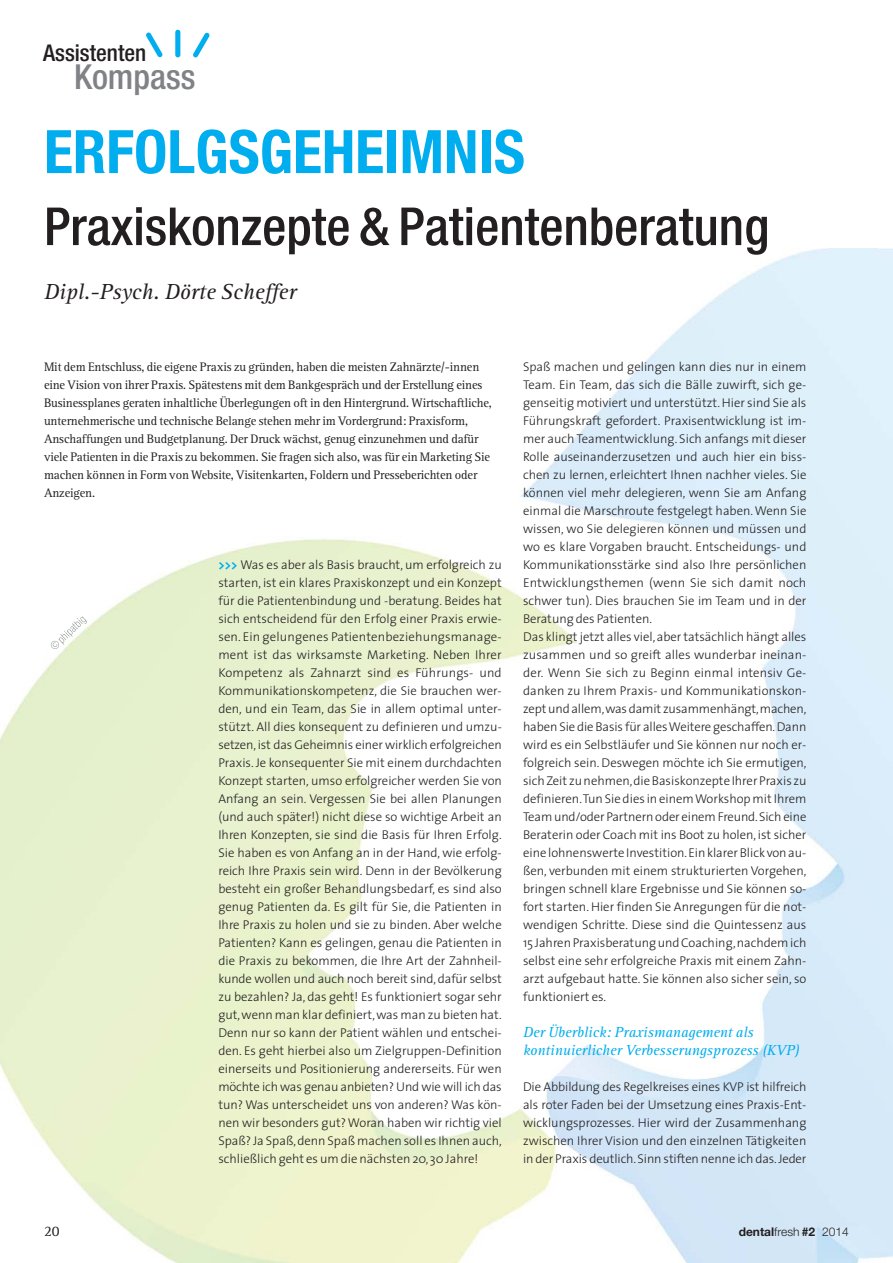
<style>
.page{position:relative;width:893px;height:1263px;background:#fff}
.page>*{position:absolute;margin:0;border:0;box-sizing:border-box;transform-origin:0 0}
.t1{font:700 condensed 60px "Helvetica Neue";color:#00aeef}
.t2{font:500 condensed 52.5px "Helvetica Neue";color:#231f20}
.t3{font:500 condensed 34.5px "Helvetica Neue";color:#808285}
.t4{font:500 condensed 23.1px "Helvetica Neue";color:#231f20}
.t5{font:italic 22.5px "Rotis Serif";color:#231f20}
.t6{font:italic 15px/18px "Rotis Serif";color:#00aeef}
.t7{font:15px "Rotis Serif";color:#231f20}
.t8{font:300 12.75px/18px "The Sans";color:#231f20;text-align:justify}
.t9{font:12.75px/18px "Rotis Serif";letter-spacing:-.01em;color:#231f20}
.t10{font:300 12px "Helvetica Neue";color:#231f20}
.s1{font-weight:700;color:#00aeef}
.s2{font-weight:700}
</style>
<div class="page">
<img style="left:0;top:249px;width:893px;height:1014px">
<svg style="left:146px;top:32px;width:17px;height:26px"></svg>
<div style="left:175px;top:30px;width:5px;height:27px;background:#00aeef;border-radius:3px"></div>
<svg style="left:193px;top:32px;width:17px;height:26px"></svg>
<img style="left:50px;top:616px;width:37px;height:33px">
<h3 class="t4" style="left:43px;top:45px;width:105px">Assistenten</h3>
<h3 class="t3" style="left:74px;top:65px;width:123px">Kompass</h3>
<h1 class="t1" style="left:44px;top:130px;width:482px">ERFOLGSGEHEIMNIS</h1>
<h2 class="t2" style="left:44px;top:208px;width:727px">Praxiskonzepte &amp; Patientenberatung</h2>
<h3 class="t5" style="left:44px;top:283px;width:254px">Dipl.-Psych. Dörte Scheffer</h3>
<p class="t9" style="left:44px;top:359px;width:449px">Mit dem Entschluss, die eigene Praxis zu gründen, haben die meisten Zahnärzte/-innen eine Vision von ihrer Praxis. Spätestens mit dem Bankgespräch und der Erstel lung eines Business planes geraten inhaltliche Überlegungen oft in den Hintergrund. Wirtschaftliche, unternehmerische und technische Belange stehen mehr im Vordergrund: Praxisform, Anschaffungen und Budget planung. Der Druck wächst, genug einzunehmen und dafür viele Patien ten in die Pra xis zu bekommen. Sie fragen sich also, was für ein Marketing Sie machen können in Form von Website, Visitenkarten, Foldern und Presseberichten oder Anzeigen.</p>
<p class="t8" style="left:218px;top:557px;width:285px"><span class="s1">&gt;&gt;&gt;</span> Was es aber als Basis braucht, um erfolgreich zu starten, ist ein klares Praxiskonzept und ein Konzept für die Patientenbindung und -beratung. Beides hat sich entscheidend für den Erfolg einer Praxis erwie&shy;sen. Ein gelungenes Patientenbeziehungsmanage - ment ist das wirksamste Marketing. Neben Ihrer Kompetenz als Zahnarzt sind es Führungs- und Kommunikationskompetenz, die Sie brauchen wer&shy;den, und ein Team, das Sie in allem optimal unter&shy;stützt. All dies konsequent zu definieren und umzu&shy;setzen, ist das Geheimnis einer wirklich erfolgreichen Praxis. Je konsequenter Sie mit einem durchdachten Konzept starten, umso erfolgreicher werden Sie von Anfang an sein. Vergessen Sie bei allen Planungen (und auch später!) nicht diese so wichtige Arbeit an Ihren Konzepten, sie sind die Basis für Ihren Erfolg.<br>Sie haben es von Anfang an in der Hand, wie erfolg&shy;reich Ihre Praxis sein wird. Denn in der Bevölkerung besteht ein großer Behandlungsbedarf, es sind also genug Patienten da. Es gilt für Sie, die Patienten in Ihre Praxis zu holen und sie zu binden. Aber welche Patienten? Kann es gelingen, genau die Patienten in die Praxis zu bekommen, die Ihre Art der Zahnheil - kunde wollen und auch noch bereit sind, dafür selbst zu bezahlen? Ja, das geht! Es funktioniert sogar sehr gut, wenn man klar definiert, was man zu bieten hat.<br>Denn nur so kann der Patient wählen und entschei&shy;den. Es geht hierbei also um Zielgruppen-Definition einerseits und Positionierung andererseits. Für wen möchte ich was genau anbieten? Und wie will ich das tun? Was unterscheidet uns von anderen? Was kön&shy;nen wir besonders gut? Woran haben wir richtig viel Spaß? Ja Spaß, denn Spaß machen soll es Ihnen auch, schließlich geht es um die nächsten 20, 30 Jahre!</p>
<p class="t8" style="left:523px;top:359px;width:285px;text-align:left">Spaß machen und gelingen kann dies nur in einem Team. Ein Team, das sich die Bälle zuwirft, sich ge - genseitig motiviert und unterstützt. Hier sind Sie als Führungskraft gefordert. Praxisentwicklung ist im&shy;mer auch Teamentwicklung. Sich anfangs mit dieser Rolle auseinanderzusetzen und auch hier ein biss - chen zu lernen, erleichtert Ihnen nachher vieles. Sie können viel mehr delegieren, wenn Sie am Anfang einmal die Marschroute festgelegt haben. Wenn Sie wissen, wo Sie delegieren können und müssen und wo es klare Vorgaben braucht. Entscheidungs- und Kommunikationsstärke sind also Ihre persönlichen Entwicklungsthemen (wenn Sie sich damit noch schwer tun). Dies brauchen Sie im Team und in der Beratung des Patienten.<br>Das klingt jetzt alles viel, aber tatsächlich hängt alles zusammen und so greift alles wunderbar ineinan&shy;der. Wenn Sie sich zu Beginn einmal intensiv Ge - danken zu Ihrem Praxis- und Kommunikationskon - zept und allem, was damit zusammenhängt, machen, haben Sie die Basis für alles Weitere geschaffen. Dann wird es ein Selbstläufer und Sie können nur noch er&shy;folgreich sein. Deswegen möchte ich Sie ermutigen, sich Zeit zu nehmen, die Basiskonzepte Ihrer Praxis zu definieren. Tun Sie dies in einem Workshop mit Ihrem Team und/oder Partnern oder einem Freund. Sich eine Beraterin oder Coach mit ins Boot zu holen, ist sicher eine lohnenswerte Investition. Ein klarer Blick von au&shy;ßen, verbunden mit einem strukturierten Vorgehen, bringen schnell klare Ergebnisse und Sie können so&shy;fort starten. Hier finden Sie Anregungen für die not&shy;wendigen Schritte. Diese sind die Quint essenz aus 15 Jahren Praxisberatung und Coaching, nachdem ich selbst eine sehr erfolgreiche Praxis mit einem Zahn - arzt aufgebaut hatte. Sie können also sicher sein, so funktioniert es.</p>
<p class="t6" style="left:523px;top:1024px;width:278px">Der Überblick: Praxismanagement als kontinuierlicher Verbesserungsprozess (KVP)</p>
<p class="t8" style="left:523px;top:1079px;width:285px">Die Abbildung des Regelkreises eines KVP ist hilfreich als roter Faden bei der Umsetzung eines Praxis-Ent - wicklungsprozesses. Hier wird der Zusammenhang zwischen Ihrer Vision und den einzelnen Tätigkeiten in der Praxis deutlich. Sinn stiften nenne ich das. Jeder</p>
<p class="t7" style="left:44px;top:1226px;width:17px">20</p>
<p class="t10" style="left:739px;top:1225px;width:112px"><span class="s2">dental</span>fresh <span class="s2">#2</span> 2014</p>
</div>
